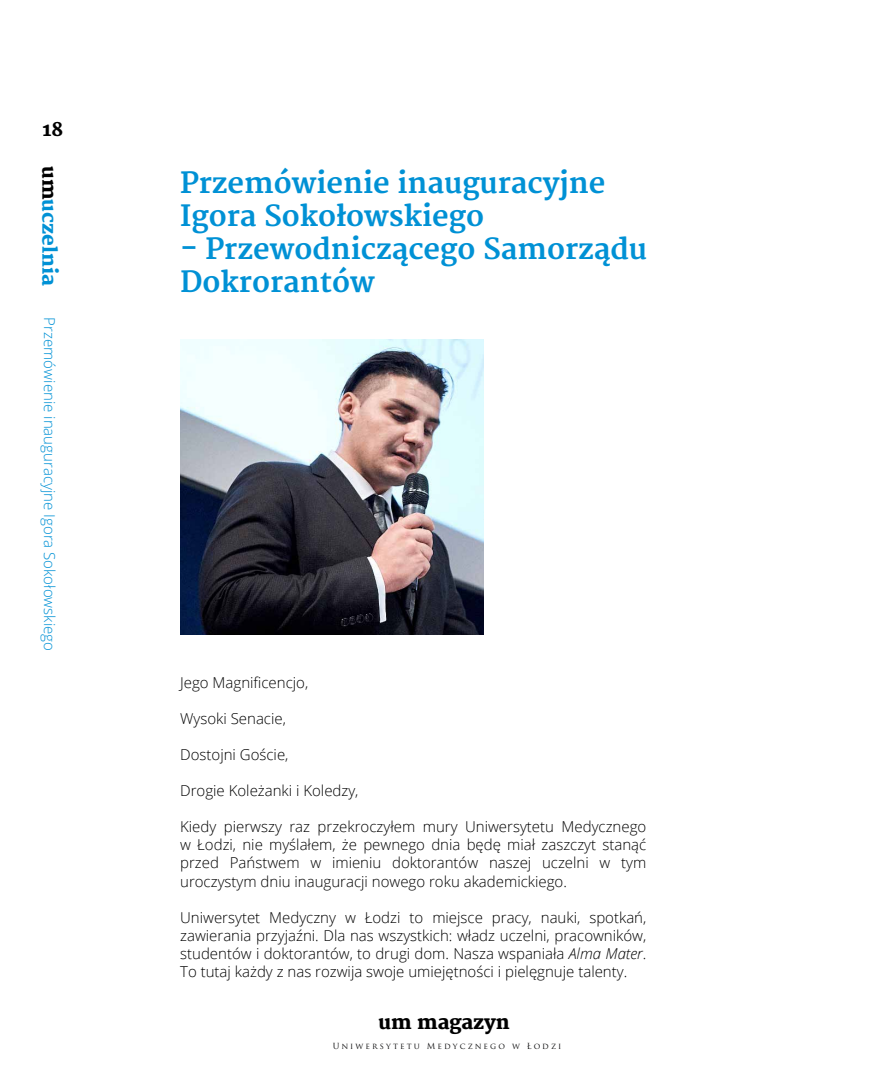
<style>
.page{position:relative;width:893px;height:1085px;background:#fff}
.page>*{position:absolute;margin:0;border:0;box-sizing:border-box;transform-origin:0 0}
.t1{font:700 28.5px/33px "Merriweather";color:#0091d5}
.t2{font:800 19.5px "Merriweather";color:#0091d5}
.t3{font:800 19.5px "Merriweather";color:#000}
.t4{font:800 18.45px "Merriweather";color:#000}
.t5{font:300 15px/18px "Open Sans";color:#000;text-align:justify}
.t6{font:300 15px "Open Sans";color:#0091d5}
.t7{font:8.25px "Trajan Pro";letter-spacing:.26em;color:#0a0a0b}
.s1{color:#000}
.s2{font-style:italic}
</style>
<div class="page">
<img style="left:180px;top:339px;width:303px;height:295px">
<p class="t4" style="left:43px;top:119px;width:22px">18</p>
<h2 class="t2" style="left:61px;top:166px;width:121px;rotate:90deg"><span class="s1">um</span>uczelnia</h2>
<p class="t6" style="left:60px;top:317px;width:335px;rotate:90deg">Przemówienie inauguracyjne Igora Sokołowskiego</p>
<h1 class="t1" style="left:180px;top:168px;width:427px">Przemówienie inauguracyjne<br>Igora Sokołowskiego</h1>
<h1 class="t1" style="left:180px;top:234px;width:468px">- Przewodniczącego Samorządu<br>Dokrorantów</h1>
<p class="t5" style="left:180px;top:673px;width:130px">Jego Magnificencjo,</p>
<p class="t5" style="left:180px;top:709px;width:107px">Wysoki Senacie,</p>
<p class="t5" style="left:180px;top:745px;width:110px">Dostojni Goście,</p>
<p class="t5" style="left:180px;top:781px;width:180px">Drogie Koleżanki i Koledzy,</p>
<p class="t5" style="left:180px;top:817px;width:468px">Kiedy pierwszy raz przekroczyłem mury Uniwersytetu Medycznego w Łodzi, nie myślałem, że pewnego dnia będę miał zaszczyt stanąć przed Państwem w imieniu doktorantów naszej uczelni w tym uroczystym dniu inauguracji nowego roku akademickiego.</p>
<p class="t5" style="left:180px;top:907px;width:468px">Uniwersytet Medyczny w Łodzi to miejsce pracy, nauki, spotkań, zawierania przyjaźni. Dla nas wszystkich: władz uczelni, pracowników, studentów i doktorantów, to drugi dom. Nasza wspaniała <span class="s2">Alma Mater</span>.<br>To tutaj każdy z nas rozwija swoje umiejętności i pielęgnuje talenty.</p>
<h2 class="t3" style="left:378px;top:1010px;width:133px">um magazyn</h2>
<p class="t7" style="left:333px;top:1040px;width:230px">Uniwersytetu Medycznego w Łodzi</p>
</div>
